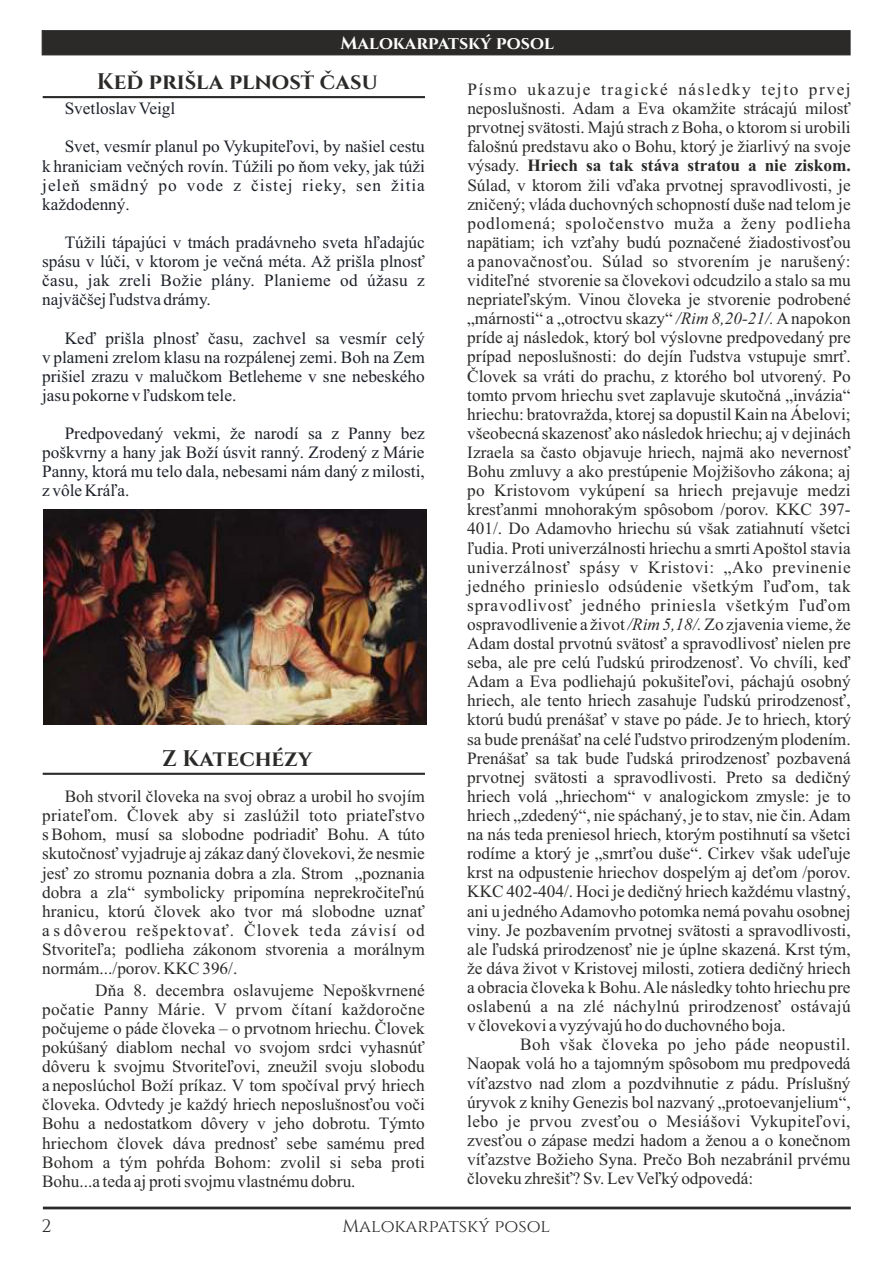
<style>
.page{position:relative;width:893px;height:1263px;background:#fff}
.page>*{position:absolute;margin:0;border:0;box-sizing:border-box;transform-origin:0 0}
.t1{font:700 22.5px "Cinzel";color:#2b2a29}
.t2{font:18px "Cinzel";color:#2b2a29}
.t3{font:700 18px "Cinzel";color:#fefefe}
.t4{font:17.25px/19px "Times New Roman";color:#2b2a29;text-align:justify}
.t5{font:17.25px/19px "Times New Roman";color:#1d2129;text-align:justify}
.s1{font-weight:700}
.s2{font-style:italic}
</style>
<div class="page">
<hr style="left:43px;top:1206px;width:808px;height:3px;background:#2b2a29">
<svg style="left:41px;top:30px;width:810px;height:26px;background:#31302f"></svg>
<hr style="left:43px;top:96px;width:382px;height:2px;background:#2b2a29">
<img style="left:43px;top:509px;width:383px;height:215px">
<hr style="left:43px;top:773px;width:382px;height:2px;background:#2b2a29">
<p class="t3" style="left:340px;top:32px;width:215px">Malokarpatský posol</p>
<h1 class="t1" style="left:97px;top:67px;width:282px">Keď prišla plnosť času</h1>
<p class="t5" style="left:65px;top:101px;width:112px">Svetloslav Veigl</p>
<p class="t5" style="left:42px;top:139px;width:384px;text-indent:23px">Svet, vesmír planul po Vykupiteľovi, by našiel cestu k hraniciam večných rovín. Túžili po ňom veky, jak túži jeleň smädný po vode z čistej rieky, sen žitia každodenný.</p>
<p class="t5" style="left:42px;top:234px;width:384px;text-indent:23px">Túžili tápajúci v tmách pradávneho sveta hľadajúc spásu v lúči, v ktorom je večná méta. Až prišla plnosť času, jak zreli Božie plány. Planieme od úžasu z najväčšej ľudstva drámy.</p>
<p class="t5" style="left:42px;top:330px;width:384px;text-indent:23px">Keď prišla plnosť času, zachvel sa vesmír celý v plameni zrelom klasu na rozpálenej zemi. Boh na Zem prišiel zrazu v malučkom Betleheme v sne nebeského jasu pokorne v ľudskom tele.</p>
<p class="t5" style="left:42px;top:425px;width:384px;text-indent:23px">Predpovedaný vekmi, že narodí sa z Panny bez poškvrny a hany jak Boží úsvit ranný. Zrodený z Márie Panny, ktorá mu telo dala, nebesami nám daný z milosti, z vôle Kráľa.</p>
<h1 class="t1" style="left:162px;top:744px;width:152px">Z Katechézy</h1>
<p class="t4" style="left:42px;top:788px;width:384px;text-indent:23px">Boh stvoril človeka na svoj obraz a urobil ho svojím priateľom. Človek aby si zaslúžil toto priateľstvo s Bohom, musí sa slobodne podriadiť Bohu. A túto skutočnosť vyjadruje aj zákaz daný človekovi, že nesmie jesť zo stromu poznania dobra a zla. Strom „poznania dobra a zla“ symbolicky pripomína neprekročiteľnú hranicu, ktorú človek ako tvor má slobodne uznať a s dôverou rešpektovať. Človek teda závisí od Stvoriteľa; podlieha zákonom stvorenia a morálnym normám.../porov. KKC 396/.</p>
<p class="t4" style="left:42px;top:982px;width:384px;text-indent:53px">Dňa 8. decembra oslavujeme Nepoškvrnené počatie Panny Márie. V prvom čítaní každoročne počujeme o páde človeka – o prvotnom hriechu. Človek pokúšaný diablom nechal vo svojom srdci vyhasnúť dôveru k svojmu Stvoriteľovi, zneužil svoju slobodu a neposlúchol Boží príkaz. V tom spočíval prvý hriech človeka. Odvtedy je každý hriech neposlušnosťou voči Bohu a nedostatkom dôvery v jeho dobrotu. Týmto hriechom človek dáva prednosť sebe samému pred Bohom a tým pohŕda Bohom: zvolil si seba proti Bohu...a teda aj proti svojmu vlastnému dobru.</p>
<p class="t4" style="left:467px;top:81px;width:385px">Písmo ukazuje tragické následky tejto prvej neposlušnosti. Adam a Eva okamžite strácajú milosť prvotnej svätosti. Majú strach z Boha, o ktorom si urobili falošnú predstavu ako o Bohu, ktorý je žiarlivý na svoje výsady. <span class="s1">Hriech sa tak stáva stratou a nie ziskom.<br></span>Súlad, v ktorom žili vďaka prvotnej spravodlivosti, je zničený; vláda duchovných schopností duše nad telom je podlomená; spoločenstvo muža a ženy podlieha napätiam; ich vzťahy budú poznačené žiadostivosťou a panovačnosťou. Súlad so stvorením je narušený: viditeľné stvorenie sa človekovi odcudzilo a stalo sa mu nepriateľským. Vinou človeka je stvorenie podrobené „márnosti“ a „otroctvu skazy“ <span class="s2">/Rim 8,20-21/.</span>Anapokon príde aj následok, ktorý bol výslovne predpovedaný pre prípad neposlušnosti: do dejín ľudstva vstupuje smrť.<br>Človek sa vráti do prachu, z ktorého bol utvorený. Po tomto prvom hriechu svet zaplavuje skutočná „invázia“ hriechu: bratovražda, ktorej sa dopustil Kain na Ábelovi; všeobecná skazenosť ako následok hriechu; aj v dejinách Izraela sa často objavuje hriech, najmä ako nevernosť Bohu zmluvy a ako prestúpenie Mojžišovho zákona; aj po Kristovom vykúpení sa hriech prejavuje medzi kresťanmi mnohorakým spôsobom /porov. KKC 397- 401/. Do Adamovho hriechu sú však zatiahnutí všetci ľudia. Proti univerzálnosti hriechu a smrti Apoštol stavia univerzálnosť spásy v Kristovi: „Ako previnenie jedného prinieslo odsúdenie všetkým ľuďom, tak spravodlivosť jedného priniesla všetkým ľuďom ospravodlivenie a život <span class="s2">/Rim 5,18/.</span>Zo zjavenia vieme, že Adam dostal prvotnú svätosť a spravodlivosť nielen pre seba, ale pre celú ľudskú prirodzenosť. Vo chvíli, keď Adam a Eva podliehajú pokušiteľovi, páchajú osobný hriech, ale tento hriech zasahuje ľudskú prirodzenosť, ktorú budú prenášať v stave po páde. Je to hriech, ktorý sa bude prenášať na celé ľudstvo prirodzeným plodením.<br>Prenášať sa tak bude ľudská prirodzenosť pozbavená prvotnej svätosti a spravodlivosti. Preto sa dedičný hriech volá „hriechom“ v analogickom zmysle: je to hriech „zdedený“, nie spáchaný, je to stav, nie čin. Adam na nás teda preniesol hriech, ktorým postihnutí sa všetci rodíme a ktorý je „smrťou duše“. Cirkev však udeľuje krst na odpustenie hriechov dospelým aj deťom /porov.<br>KKC 402-404/. Hoci je dedičný hriech každému vlastný, ani u jedného Adamovho potomka nemá povahu osobnej viny. Je pozbavením prvotnej svätosti a spravodlivosti, ale ľudská prirodzenosť nie je úplne skazená. Krst tým, že dáva život v Kristovej milosti, zotiera dedičný hriech a obracia človeka k Bohu. Ale následky tohto hriechu pre oslabenú a na zlé náchylnú prirodzenosť ostávajú v človekovi a vyzývajú ho do duchovného boja.</p>
<p class="t4" style="left:467px;top:1037px;width:385px;text-indent:53px">Boh však človeka po jeho páde neopustil.<br>Naopak volá ho a tajomným spôsobom mu predpovedá víťazstvo nad zlom a pozdvihnutie z pádu. Príslušný úryvok z knihy Genezis bol nazvaný „protoevanjelium“, lebo je prvou zvesťou o Mesiášovi Vykupiteľovi, zvesťou o zápase medzi hadom a ženou a o konečnom víťazstve Božieho Syna. Prečo Boh nezabránil prvému človeku zhrešiť? Sv. Lev Veľký odpovedá:</p>
<p class="t2" style="left:42px;top:1215px;width:11px">2</p>
<p class="t2" style="left:342px;top:1214px;width:209px">Malokarpatský posol</p>
</div>
